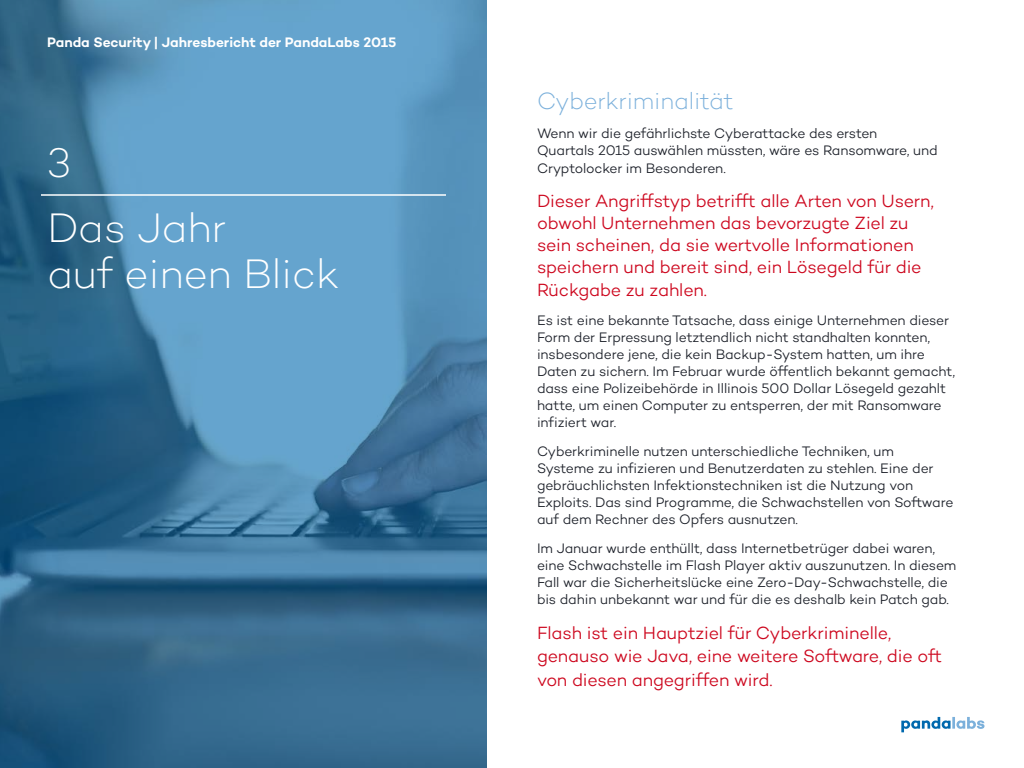
<style>
.page{position:relative;width:1024px;height:768px;background:#fff}
.page>*{position:absolute;margin:0;border:0;box-sizing:border-box;transform-origin:0 0}
.t1{font:200 42px/46px "Campton";letter-spacing:-.005em;color:#fff}
.t2{font:200 24px "Campton";letter-spacing:-.005em;color:#7bb0db}
.t3{font:300 18px/22.2px "Campton";letter-spacing:-.01em;color:#cd071e}
.t4{font:300 14px/17px "Campton";letter-spacing:-.01em;color:#1b1f28}
.t5{font:600 14px "Campton";letter-spacing:-.005em;color:#fff}
</style>
<div class="page">
<svg style="left:901px;top:717px;width:83px;height:15px"></svg>
<svg style="left:0;top:0;width:487px;height:768px;background:#457ea4"></svg>
<hr style="left:41px;top:194px;width:405px;height:2px;background:#fff">
<p class="t5" style="left:47px;top:33px;width:351px">Panda Security | Jahresbericht der PandaLabs 2015</p>
<h1 class="t1" style="left:47px;top:140px;width:25px">3</h1>
<h1 class="t1" style="left:47px;top:204px;width:294px">Das Jahr<br>auf einen Blick</h1>
<h2 class="t2" style="left:537px;top:86px;width:198px">Cyberkriminalität</h2>
<p class="t4" style="left:537px;top:124px;width:402px;line-height:17.5px">Wenn wir die gefährlichste Cyberattacke des ersten<br>Quartals 2015 auswählen müssten, wäre es Ransomware, und<br>Cryptolocker im Besonderen.</p>
<p class="t3" style="left:537px;top:190px;width:399px">Dieser Angriffstyp betrifft alle Arten von Usern, obwohl Unternehmen das bevorzugte Ziel zu sein scheinen, da sie wertvolle Informationen speichern und bereit sind, ein Lösegeld für die Rückgabe zu zahlen.</p>
<p class="t4" style="left:537px;top:312px;width:420px">Es ist eine bekannte Tatsache, dass einige Unternehmen dieser Form der Erpressung letztendlich nicht standhalten konnten, insbesondere jene, die kein Backup-System hatten, um ihre Daten zu sichern. Im Februar wurde öffentlich bekannt gemacht, dass eine Polizeibehörde in Illinois 500 Dollar Lösegeld gezahlt hatte, um einen Computer zu entsperren, der mit Ransomware infiziert war.</p>
<p class="t4" style="left:537px;top:443px;width:418px">Cyberkriminelle nutzen unterschiedliche Techniken, um Systeme zu infizieren und Benutzerdaten zu stehlen. Eine der gebräuchlichsten Infektionstechniken ist die Nutzung von Exploits. Das sind Programme, die Schwachstellen von Software auf dem Rechner des Opfers ausnutzen.</p>
<p class="t4" style="left:537px;top:540px;width:421px">Im Januar wurde enthüllt, dass Internetbetrüger dabei waren, eine Schwachstelle im Flash Player aktiv auszunutzen. In diesem Fall war die Sicherheitslücke eine Zero-Day-Schwachstelle, die bis dahin unbekannt war und für die es deshalb kein Patch gab.</p>
<p class="t3" style="left:537px;top:621px;width:407px;line-height:23.5px">Flash ist ein Hauptziel für Cyberkriminelle, genauso wie Java, eine weitere Software, die oft von diesen angegriffen wird.</p>
</div>
